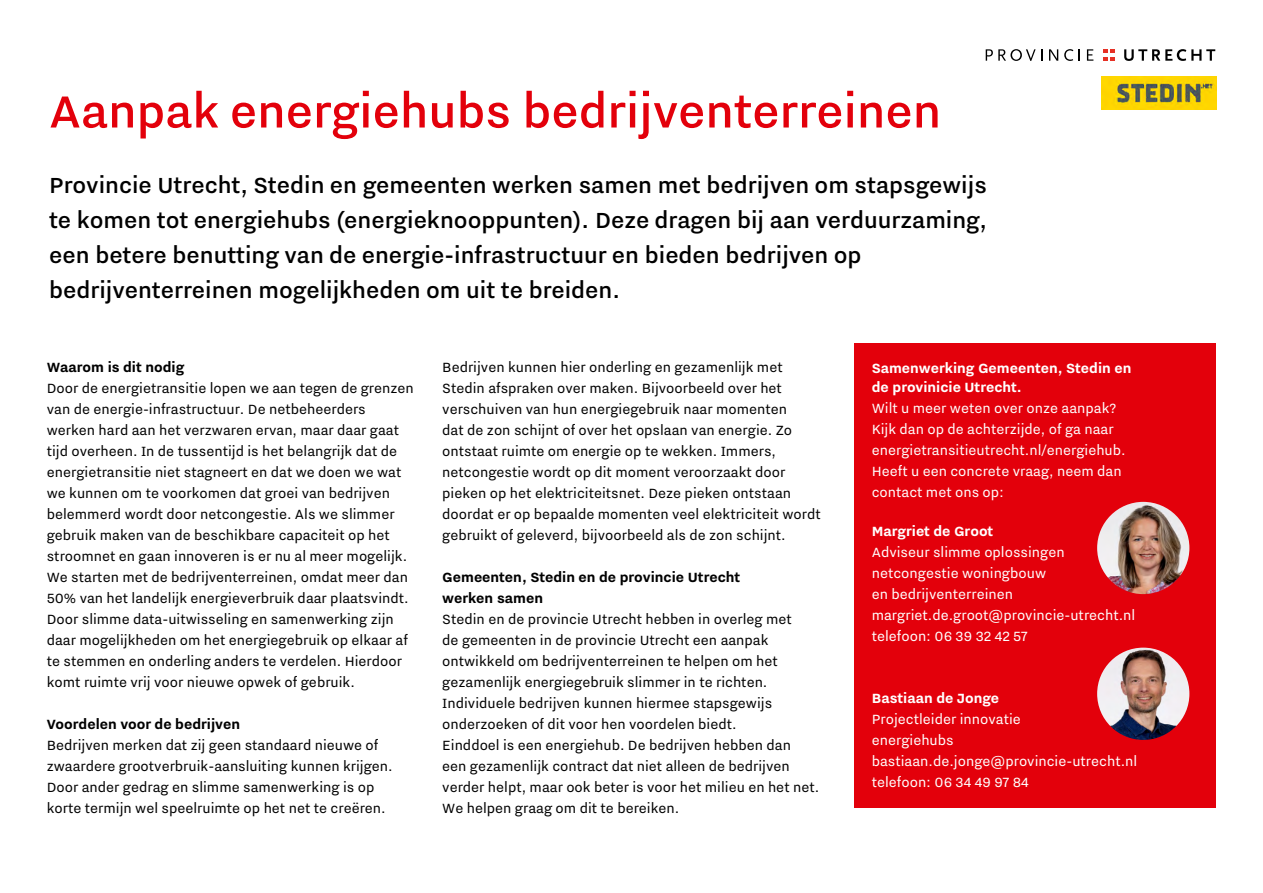
<style>
.page{position:relative;width:1263px;height:893px;background:#fff}
.page>*{position:absolute;margin:0;border:0;box-sizing:border-box;transform-origin:0 0}
.Kop_H1{font:500 55.5px "Nitti Utrecht";color:#e3000b}
.Intro{font:500 27px/35.1px "Nitti Utrecht";color:#000}
.Intro-2{font:16.5px/21px "Nitti Utrecht";color:#000}
.Intro-3{font:16.5px/21px "Nitti Utrecht";color:#fff}
.Tussenkop{font:700 16.5px/21px "Nitti Grotesk";color:#000}
.Tussenkop-2{font:700 16.5px/19.5px "Nitti Grotesk";color:#fff}
</style>
<div class="page">
<img style="left:1101px;top:76px;width:115px;height:33px">
<svg style="left:1103px;top:49px;width:11px;height:12px"></svg>
<svg style="left:986px;top:49px;width:49px;height:12px"></svg>
<svg style="left:1041px;top:49px;width:1px;height:12px"></svg>
<svg style="left:1049px;top:49px;width:9px;height:12px"></svg>
<svg style="left:1064px;top:49px;width:9px;height:12px"></svg>
<svg style="left:1079px;top:49px;width:1px;height:12px"></svg>
<svg style="left:1087px;top:49px;width:6px;height:12px"></svg>
<svg style="left:1124px;top:49px;width:91px;height:12px"></svg>
<div style="left:855px;top:343px;width:361px;height:465px;background:#e3000b"></div>
<img style="left:1097px;top:502px;width:92px;height:92px;border-radius:46px">
<img style="left:1097px;top:648px;width:92px;height:92px;border-radius:46px">
<h1 class="Kop_H1" style="left:49px;top:82px;width:893px">Aanpak energiehubs bedrijventerreinen</h1>
<p class="Intro" style="left:49px;top:167px;width:939px">Provincie Utrecht, Stedin en gemeenten werken samen met bedrijven om stapsgewijs te komen tot energiehubs (energieknooppunten). Deze dragen bij aan verduurzaming, een betere benutting van de energie-infrastructuur en bieden bedrijven op bedrijventerreinen mogelijkheden om uit te breiden.</p>
<h2 class="Tussenkop" style="left:47px;top:356px;width:139px">Waarom is dit nodig</h2>
<p class="Intro-2" style="left:47px;top:377px;width:369px">Door de energietransitie lopen we aan tegen de grenzen van de energie-infrastructuur. De netbeheerders werken hard aan het verzwaren ervan, maar daar gaat tijd overheen. In de tussentijd is het belangrijk dat de energietransitie niet stagneert en dat we doen we wat we kunnen om te voorkomen dat groei van bedrijven belemmerd wordt door netcongestie. Als we slimmer gebruik maken van de beschikbare capaciteit op het stroomnet en gaan innoveren is er nu al meer mogelijk.<br>We starten met de bedrijventerreinen, omdat meer dan 50% van het landelijk energieverbruik daar plaatsvindt.<br>Door slimme data-uitwisseling en samenwerking zijn daar mogelijkheden om het energiegebruik op elkaar af te stemmen en onderling anders te verdelen. Hierdoor komt ruimte vrij voor nieuwe opwek of gebruik.</p>
<h2 class="Tussenkop" style="left:47px;top:713px;width:195px">Voordelen voor de bedrijven</h2>
<p class="Intro-2" style="left:47px;top:734px;width:347px">Bedrijven merken dat zij geen standaard nieuwe of zwaardere grootverbruik-aansluiting kunnen krijgen.<br>Door ander gedrag en slimme samenwerking is op korte termijn wel speelruimte op het net te creëren.</p>
<p class="Intro-2" style="left:442px;top:356px;width:380px">Bedrijven kunnen hier onderling en gezamenlijk met Stedin afspraken over maken. Bijvoorbeeld over het verschuiven van hun energiegebruik naar momenten<br>dat de zon schijnt of over het opslaan van energie. Zo ontstaat ruimte om energie op te wekken. Immers, netcongestie wordt op dit moment veroorzaakt door pieken op het elektriciteitsnet. Deze pieken ontstaan doordat er op bepaalde momenten veel elektriciteit wordt gebruikt of geleverd, bijvoorbeeld als de zon schijnt.</p>
<h2 class="Tussenkop" style="left:442px;top:566px;width:299px">Gemeenten, Stedin en de provincie Utrecht werken samen</h2>
<p class="Intro-2" style="left:442px;top:608px;width:378px">Stedin en de provincie Utrecht hebben in overleg met<br>de gemeenten in de provincie Utrecht een aanpak ontwikkeld om bedrijventerreinen te helpen om het gezamenlijk energiegebruik slimmer in te richten.<br>Individuele bedrijven kunnen hiermee stapsgewijs onderzoeken of dit voor hen voordelen biedt.<br>Einddoel is een energiehub. De bedrijven hebben dan een gezamenlijk contract dat niet alleen de bedrijven verder helpt, maar ook beter is voor het milieu en het net.<br>We helpen graag om dit te bereiken.</p>
<h2 class="Tussenkop-2" style="left:872px;top:358px;width:261px">Samenwerking Gemeenten, Stedin en de provinicie Utrecht.</h2>
<p class="Intro-3" style="left:872px;top:398px;width:255px">Wilt u meer weten over onze aanpak?<br>Kijk dan op de achterzijde, of ga naar energietransitieutrecht.nl/energiehub.</p>
<p class="Intro-3" style="left:872px;top:461px;width:251px">Heeft u een concrete vraag, neem dan contact met ons op:</p>
<h2 class="Tussenkop-2" style="left:872px;top:521px;width:123px">Margriet de Groot</h2>
<p class="Intro-3" style="left:872px;top:542px;width:194px">Adviseur slimme oplossingen netcongestie woningbouw en bedrijventerreinen</p>
<p class="Intro-3" style="left:872px;top:605px;width:265px">margriet.de.groot@provincie-utrecht.nl</p>
<p class="Intro-3" style="left:872px;top:626px;width:157px">telefoon: 06 39 32 42 57</p>
<h2 class="Tussenkop-2" style="left:872px;top:688px;width:129px">Bastiaan de Jonge</h2>
<p class="Intro-3" style="left:872px;top:708px;width:151px">Projectleider innovatie</p>
<p class="Intro-3" style="left:872px;top:729px;width:83px">energiehubs</p>
<p class="Intro-3" style="left:872px;top:750px;width:267px">bastiaan.de.jonge@provincie-utrecht.nl</p>
<p class="Intro-3" style="left:872px;top:771px;width:159px">telefoon: 06 34 49 97 84</p>
</div>
